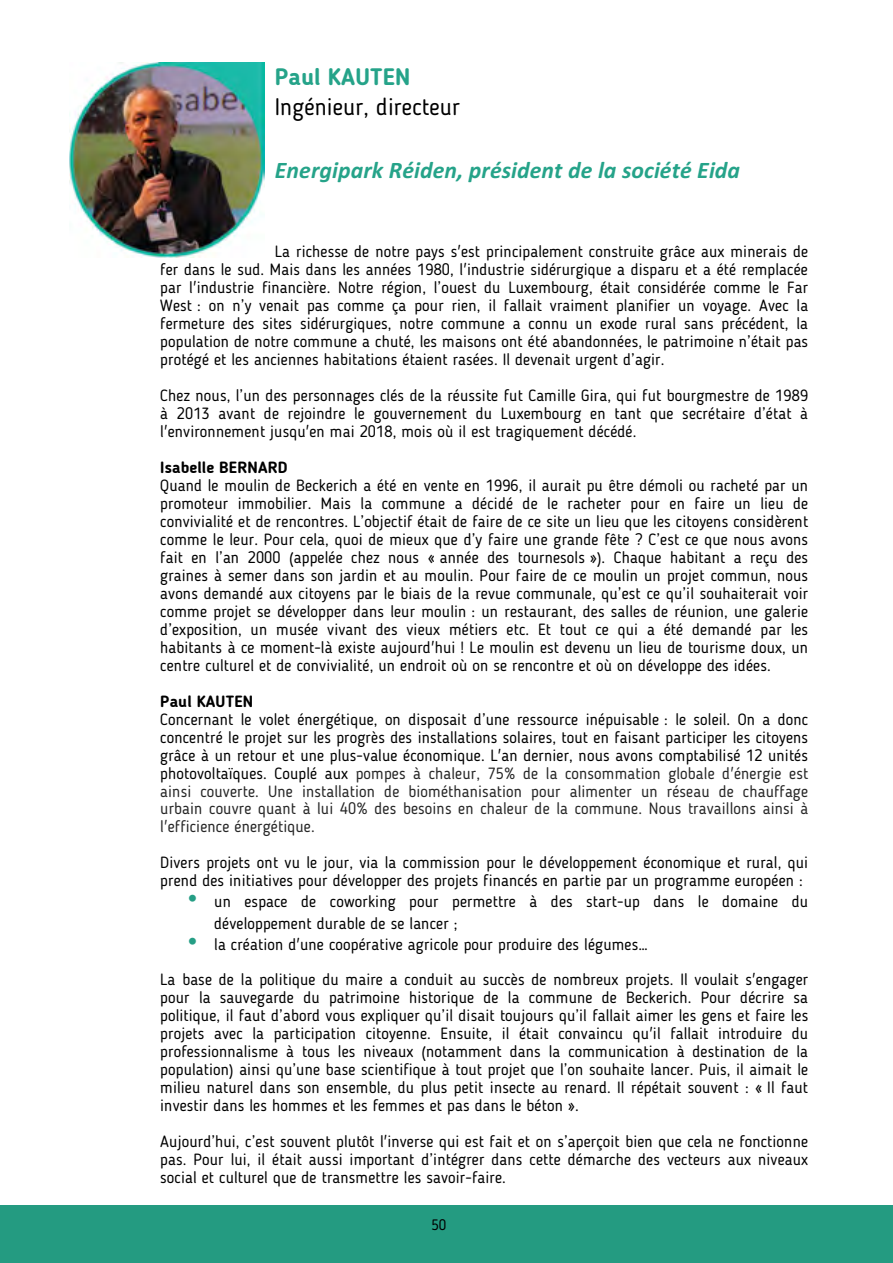
<style>
.page{position:relative;width:893px;height:1263px;background:#fff}
.page>*{position:absolute;margin:0;border:0;box-sizing:border-box;transform-origin:0 0}
.t1{font:italic 700 23.7px "Calibri";letter-spacing:.005em;color:#25a389}
.t2{font:23.7px "Blogger Sans";letter-spacing:.005em;color:#000}
.t3{font:700 23.7px "Blogger Sans";letter-spacing:.005em;color:#25a389}
.t4{font:16.2px/18px "Blogger Sans";letter-spacing:.01em;color:#000;text-align:justify}
.t5{font:700 16.2px "Blogger Sans";letter-spacing:.01em;color:#000}
.t6{font:15px "Blogger Sans";color:#000}
.s1{color:#262626}
.s2{color:#259e85}
</style>
<div class="page">
<div style="left:0;top:1205px;width:893px;height:58px;background:#249b81"></div>
<img style="left:69px;top:62px;width:196px;height:196px">
<h1 class="t3" style="left:275px;top:62px;width:137px">Paul KAUTEN</h1>
<h1 class="t2" style="left:275px;top:93px;width:187px">Ingénieur, directeur</h1>
<h1 class="t1" style="left:275px;top:153px;width:467px">Energipark Réiden, président de la société Eida</h1>
<p class="t4" style="left:160px;top:242px;width:649px;text-indent:115px">La richesse de notre pays s'est principalement construite grâce aux minerais de fer dans le sud. Mais dans les années 1980, l'industrie sidérurgique a disparu et a été remplacée par l'industrie financière. Notre région, l’ouest du Luxembourg, était considérée comme le Far West : on n’y venait pas comme ça pour rien, il fallait vraiment planifier un voyage. Avec la fermeture des sites sidérurgiques, notre commune a connu un exode rural sans précédent, la population de notre commune a chuté, les maisons ont été abandonnées, le patrimoine n’était pas protégé et les anciennes habitations étaient rasées. Il devenait urgent d’agir.</p>
<p class="t4" style="left:160px;top:386px;width:649px">Chez nous, l’un des personnages clés de la réussite fut Camille Gira, qui fut bourgmestre de 1989 à 2013 avant de rejoindre le gouvernement du Luxembourg en tant que secrétaire d’état à l'environnement jusqu'en mai 2018, mois où il est tragiquement décédé.</p>
<p class="t5" style="left:160px;top:457px;width:129px">Isabelle BERNARD</p>
<p class="t4" style="left:160px;top:476px;width:649px">Quand le moulin de Beckerich a été en vente en 1996, il aurait pu être démoli ou racheté par un promoteur immobilier. Mais la commune a décidé de le racheter pour en faire un lieu de convivialité et de rencontres. L’objectif était de faire de ce site un lieu que les citoyens considèrent comme le leur. Pour cela, quoi de mieux que d’y faire une grande fête ? C’est ce que nous avons fait en l’an 2000 (appelée chez nous « année des tournesols »). Chaque habitant a reçu des graines à semer dans son jardin et au moulin. Pour faire de ce moulin un projet commun, nous avons demandé aux citoyens par le biais de la revue communale, qu’est ce qu’il souhaiterait voir comme projet se développer dans leur moulin : un restaurant, des salles de réunion, une galerie d’exposition, un musée vivant des vieux métiers etc. Et tout ce qui a été demandé par les habitants à ce moment-là existe aujourd'hui ! Le moulin est devenu un lieu de tourisme doux, un centre culturel et de convivialité, un endroit où on se rencontre et où on développe des idées.</p>
<p class="t5" style="left:160px;top:691px;width:94px">Paul KAUTEN</p>
<p class="t4" style="left:160px;top:710px;width:649px">Concernant le volet énergétique, on disposait d’une ressource inépuisable : le soleil. On a donc concentré le projet sur les progrès des installations solaires, tout en faisant participer les citoyens grâce à un retour et une plus-value économique. L'an dernier, nous avons comptabilisé 12 unités photovoltaïques. Couplé aux <span class="s1">pompes à chaleur, 75% de la consommation globale d'énergie est ainsi couverte. Une installation de biométhanisation pour alimenter un réseau de chauffage urbain couvre quant à lui 40% des besoins en chaleur de la commune. Nous travaillons ainsi à l'efficience énergétique.</span></p>
<p class="t4" style="left:160px;top:853px;width:649px">Divers projets ont vu le jour, via la commission pour le développement économique et rural, qui prend des initiatives pour développer des projets financés en partie par un programme européen :</p>
<p class="t4" style="left:214px;top:891px;width:595px;line-height:21.3px;text-indent:-27px"><span class="s2">•</span> un espace de coworking pour permettre à des start-up dans le domaine du développement durable de se lancer ;</p>
<p class="t4" style="left:160px;top:926px;width:650px;line-height:35.7px;text-indent:27px"><span class="s2">•</span> la création d'une coopérative agricole pour produire des légumes…<br>La base de la politique du maire a conduit au succès de nombreux projets. Il voulait s'engager</p>
<p class="t4" style="left:160px;top:988px;width:650px">pour la sauvegarde du patrimoine historique de la commune de Beckerich. Pour décrire sa politique, il faut d’abord vous expliquer qu’il disait toujours qu’il fallait aimer les gens et faire les projets avec la participation citoyenne. Ensuite, il était convaincu qu'il fallait introduire du professionnalisme à tous les niveaux (notamment dans la communication à destination de la population) ainsi qu’une base scientifique à tout projet que l’on souhaite lancer. Puis, il aimait le milieu naturel dans son ensemble, du plus petit insecte au renard. Il répétait souvent : « Il faut investir dans les hommes et les femmes et pas dans le béton ».</p>
<p class="t4" style="left:160px;top:1132px;width:649px">Aujourd’hui, c’est souvent plutôt l'inverse qui est fait et on s’aperçoit bien que cela ne fonctionne pas. Pour lui, il était aussi important d’intégrer dans cette démarche des vecteurs aux niveaux social et culturel que de transmettre les savoir-faire.</p>
<p class="t6" style="left:431px;top:1216px;width:16px">50</p>
</div>
